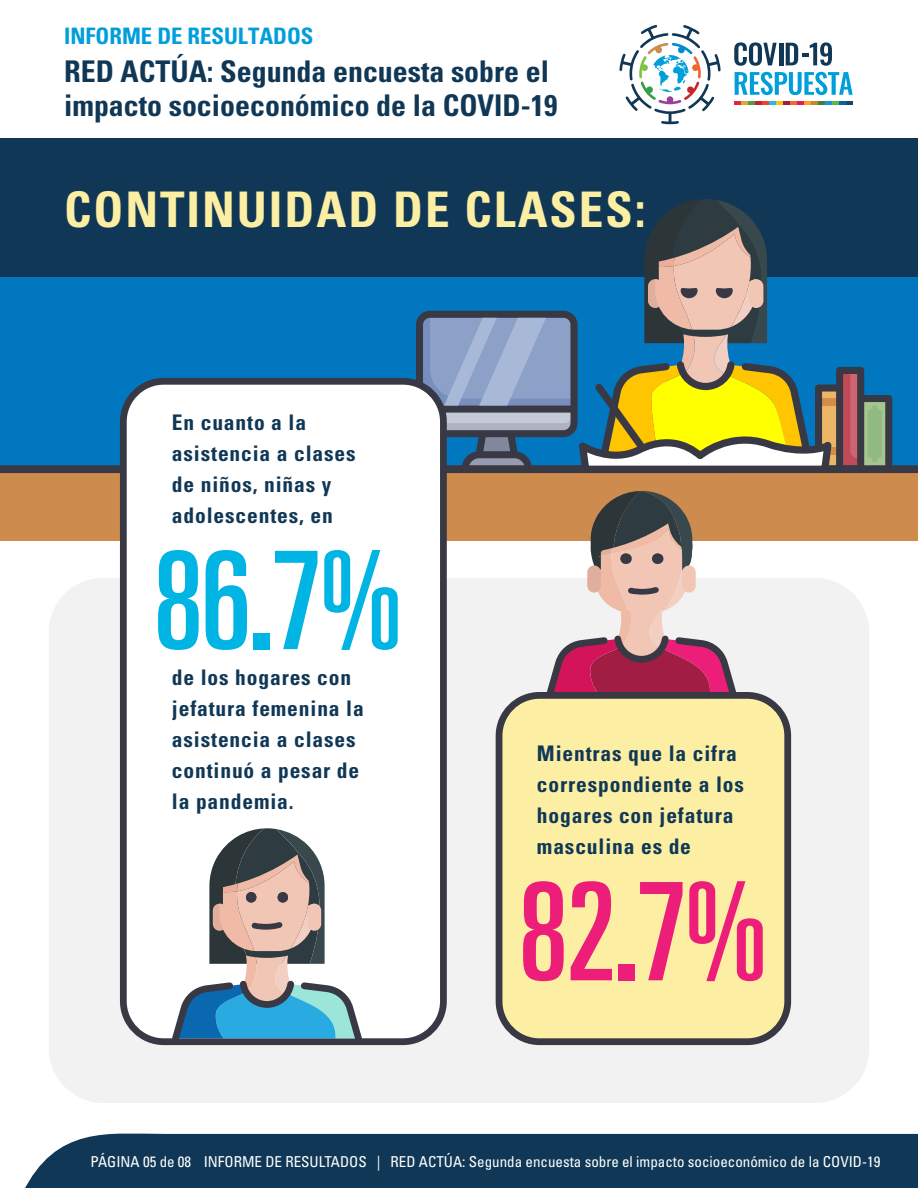
<style>
.page{position:relative;width:918px;height:1188px;background:#fff}
.page>*{position:absolute;margin:0;border:0;box-sizing:border-box;transform-origin:0 0}
.t1{font:ultra-condensed 136.2px "Univers LT Std";color:#00b4e3}
.t2{font:ultra-condensed 136.2px "Univers LT Std";color:#ed1e79}
.t3{font:700 condensed 49.05px "Univers LT Std";letter-spacing:.04em;color:#fceea3}
.t4{font:700 condensed 29.85px/33.6px "Univers LT Std";color:#103856}
.t5{font:700 condensed 22.65px "Univers LT Std";color:#009edb}
.t6{font:700 condensed 21.45px/30.9px "Univers LT Std";letter-spacing:.04em;color:#103856}
.t7{font:condensed 15px "Univers LT Std";color:#fff}
</style>
<div class="page">
<div style="left:0;top:260px;width:918px;height:209px;background:#0077bf"></div>
<div style="left:0;top:469px;width:918px;height:71px;background:#ce8b4e"></div>
<div style="left:0;top:138px;width:918px;height:139px;background:#103856"></div>
<svg style="left:0;top:315px;width:420px;height:158px"></svg>
<div style="left:49px;top:578px;width:820px;height:525px;background:#f2f2f2;border-radius:54px"></div>
<div style="left:123px;top:381px;width:320px;height:661px;background:#fff;border-radius:41px"></div>
<div style="left:120px;top:378px;width:327px;height:667px;border:7px solid #383944;border-radius:41px"></div>
<svg style="left:619px;top:25px;width:102px;height:99px"></svg>
<svg style="left:734px;top:101px;width:119px;height:3px"></svg>
<svg style="left:734px;top:42px;width:43px;height:24px"></svg>
<hr style="left:779px;top:43px;width:4px;height:22px;background:#103856">
<svg style="left:786px;top:42px;width:46px;height:24px"></svg>
<svg style="left:735px;top:72px;width:118px;height:23px"></svg>
<div style="left:25px;top:1133px;width:893px;height:55px;background:#103856"></div>
<svg style="left:167px;top:828px;width:200px;height:218px"></svg>
<svg style="left:420px;top:199px;width:498px;height:278px"></svg>
<svg style="left:542px;top:491px;width:199px;height:201px"></svg>
<div style="left:499px;top:695px;width:289px;height:347px;background:#fceea3;border-radius:41px"></div>
<div style="left:496px;top:692px;width:295px;height:353px;border:7px solid #383944;border-radius:41px"></div>
<p class="t5" style="left:64px;top:22px;width:251px">INFORME DE RESULTADOS</p>
<h3 class="t4" style="left:64px;top:55px;width:495px">RED ACTÚA: Segunda encuesta sobre el impacto socioeconómico de la COVID-19</h3>
<h2 class="t3" style="left:64px;top:180px;width:583px">CONTINUIDAD DE CLASES:</h2>
<p class="t6" style="left:172px;top:407px;width:185px">En cuanto a la asistencia a clases de niños, niñas y adolescentes, en</p>
<h1 class="t1" style="left:153px;top:523px;width:251px">86.7%</h1>
<p class="t6" style="left:172px;top:662px;width:193px">de los hogares con jefatura femenina la asistencia a clases continuó a pesar de la pandemia.</p>
<p class="t6" style="left:537px;top:738px;width:209px">Mientras que la cifra correspondiente a los hogares con jefatura masculina es de</p>
<h1 class="t2" style="left:518px;top:854px;width:251px">82.7%</h1>
<p class="t7" style="left:90px;top:1152px;width:792px">PÁGINA 05 de 08 INFORME DE RESULTADOS | RED ACTÚA: Segunda encuesta sobre el impacto socioeconómico de la COVID-19</p>
</div>
